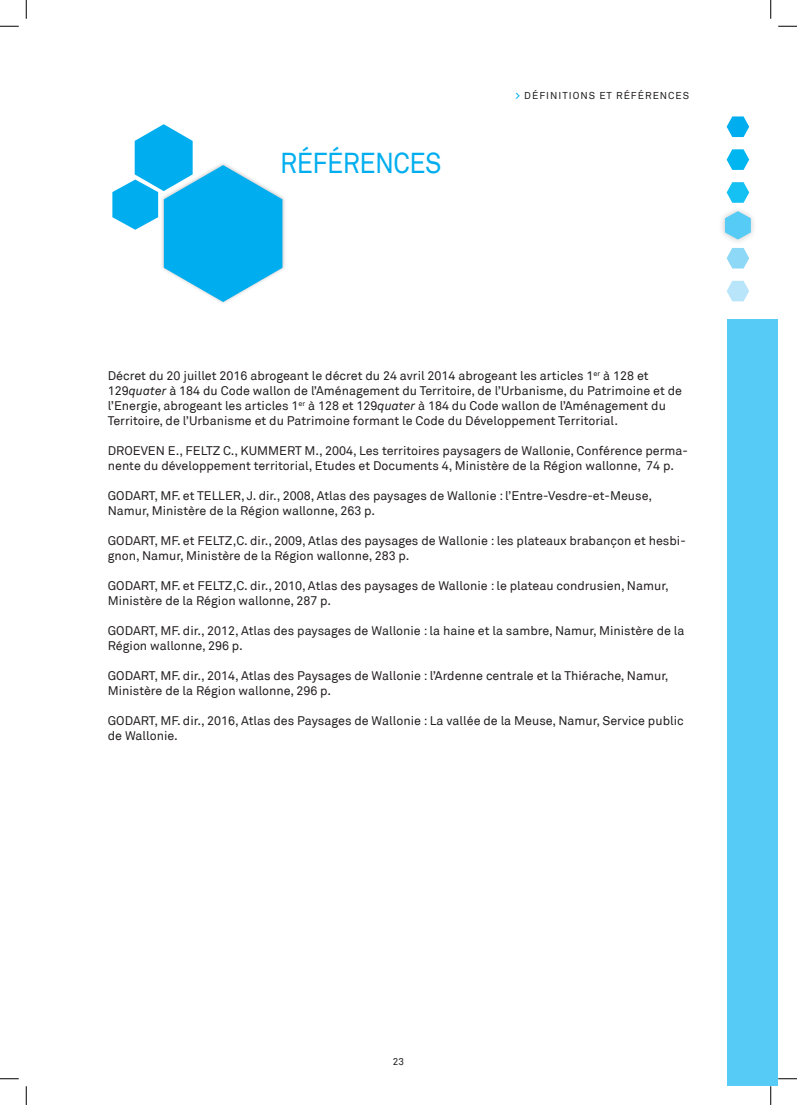
<style>
.page{position:relative;width:797px;height:1105px;background:#fff}
.page>*{position:absolute;margin:0;border:0;box-sizing:border-box;transform-origin:0 0}
.t1{font:28.75px "Akkurat";letter-spacing:-.02em;color:#00aeef;scale:.9 1}
.t2{font:12.5px/15px "Akkurat";color:#231f20}
.t3{font:10px "Akkurat";letter-spacing:.1em;color:#231f20}
.s1{font-weight:700;color:#00aeef}
.s2{font-style:italic}
</style>
<div class="page">
<div style="left:727px;top:319px;width:50px;height:767px;background:#56cbf5"></div>
<div style="left:718px;top:205px;width:39px;height:41px;background:#231f20;opacity:.25"></div>
<svg style="left:726px;top:149px;width:23px;height:21px"></svg>
<svg style="left:726px;top:116px;width:23px;height:21px"></svg>
<svg style="left:726px;top:182px;width:23px;height:21px"></svg>
<svg style="left:725px;top:211px;width:25px;height:29px"></svg>
<svg style="left:726px;top:248px;width:23px;height:20px"></svg>
<svg style="left:726px;top:281px;width:23px;height:20px"></svg>
<div style="left:160px;top:162px;width:126px;height:144px;background:#231f20;opacity:.25"></div>
<svg style="left:112px;top:124px;width:170px;height:178px"></svg>
<svg style="left:0;top:25px;width:19px;height:2px"></svg>
<svg style="left:778px;top:25px;width:19px;height:2px"></svg>
<svg style="left:0;top:1078px;width:19px;height:1px"></svg>
<svg style="left:778px;top:1078px;width:19px;height:1px"></svg>
<svg style="left:25px;top:0;width:2px;height:19px"></svg>
<svg style="left:25px;top:1086px;width:2px;height:19px"></svg>
<svg style="left:770px;top:0;width:1px;height:19px"></svg>
<svg style="left:770px;top:1086px;width:1px;height:19px"></svg>
<h1 class="t1" style="left:280px;top:147px;width:181px">RÉFÉRENCES</h1>
<p class="t3" style="left:515px;top:90px;width:175px"><span class="s1">&gt;</span> DÉFINITIONS ET RÉFÉRENCES</p>
<p class="t2" style="left:108px;top:368px;width:576px">Décret du 20 juillet 2016 abrogeant le décret du 24 avril 2014 abrogeant les articles 1<sup>er</sup> à 128 et 129<span class="s2">quater</span> à 184 du Code wallon de l’Aménagement du Territoire, de l’Urbanisme, du Patrimoine et de l’Energie, abrogeant les articles 1<sup>er</sup> à 128 et 129<span class="s2">quater</span> à 184 du Code wallon de l’Aménagement du Territoire, de l’Urbanisme et du Patrimoine formant le Code du Développement Territorial.</p>
<p class="t2" style="left:108px;top:443px;width:581px">DROEVEN E., FELTZ C., KUMMERT M., 2004, Les territoires paysagers de Wallonie, Conférence perma&shy;nente du développement territorial, Etudes et Documents 4, Ministère de la Région wallonne, 74 p.</p>
<p class="t2" style="left:108px;top:488px;width:545px">GODART, MF. et TELLER, J. dir., 2008, Atlas des paysages de Wallonie : l’Entre-Vesdre-et-Meuse,<br>Namur, Ministère de la Région wallonne, 263 p.</p>
<p class="t2" style="left:108px;top:533px;width:579px">GODART, MF. et FELTZ,C. dir., 2009, Atlas des paysages de Wallonie : les plateaux brabançon et hesbi&shy;gnon, Namur, Ministère de la Région wallonne, 283 p.</p>
<p class="t2" style="left:108px;top:578px;width:562px">GODART, MF. et FELTZ,C. dir., 2010, Atlas des paysages de Wallonie : le plateau condrusien, Namur,<br>Ministère de la Région wallonne, 287 p.</p>
<p class="t2" style="left:108px;top:623px;width:578px">GODART, MF. dir., 2012, Atlas des paysages de Wallonie : la haine et la sambre, Namur, Ministère de la<br>Région wallonne, 296 p.</p>
<p class="t2" style="left:108px;top:668px;width:562px">GODART, MF. dir., 2014, Atlas des Paysages de Wallonie : l’Ardenne centrale et la Thiérache, Namur,<br>Ministère de la Région wallonne, 296 p.</p>
<p class="t2" style="left:108px;top:713px;width:577px">GODART, MF. dir., 2016, Atlas des Paysages de Wallonie : La vallée de la Meuse, Namur, Service public de Wallonie.</p>
<p class="t3" style="left:393px;top:1055px;width:13px">23</p>
</div>
